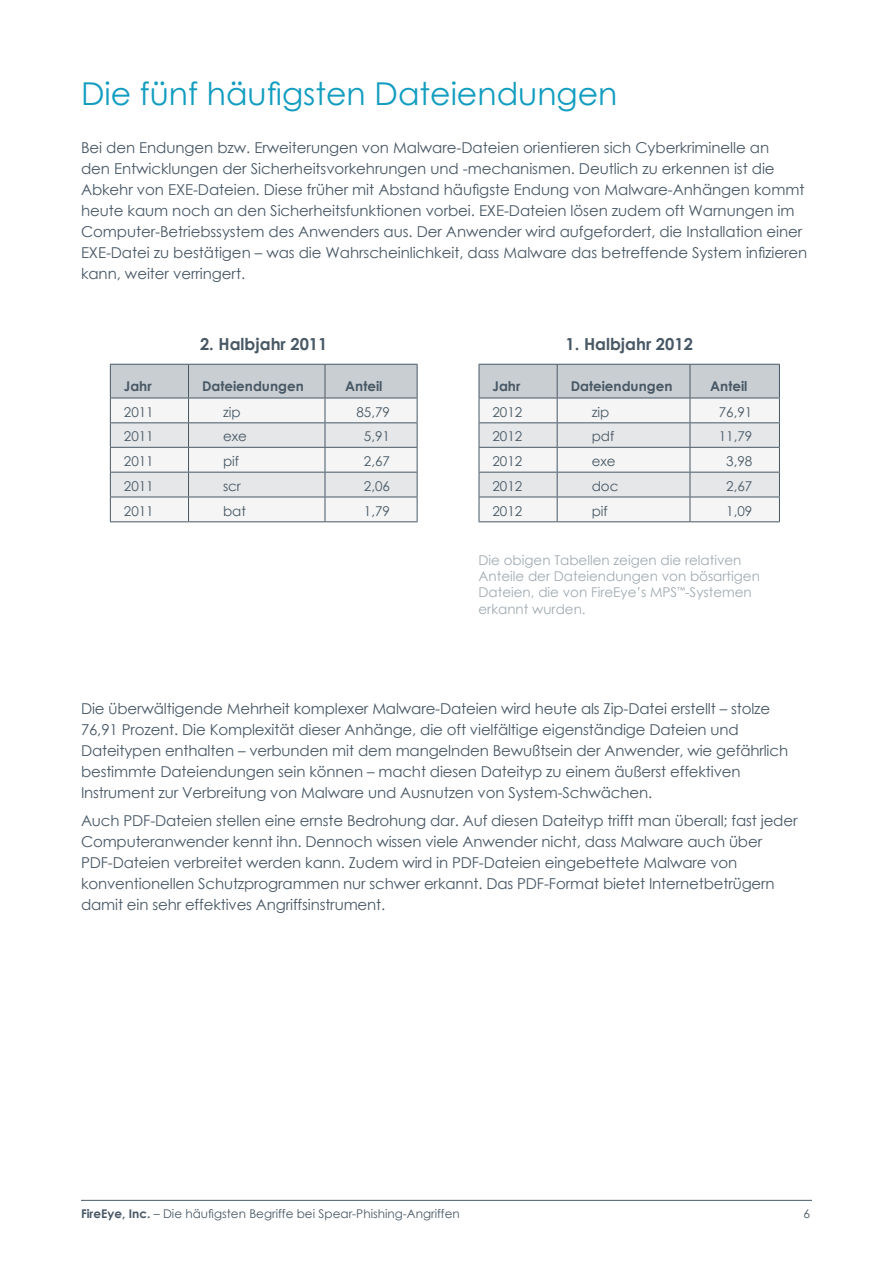
<style>
.page{position:relative;width:893px;height:1263px;background:#fff}
.page>*{position:absolute;margin:0;border:0;box-sizing:border-box;transform-origin:0 0}
.t1{font:31.5px "Century Gothic";color:#129dc0}
.t2{font:700 16.5px "Century Gothic";color:#485865}
.t3{font:15px/21px "Century Gothic";letter-spacing:-.01em;color:#485865}
.t4{font:13.5px/16.2px "Century Gothic";color:#a1abb2}
.t5{font:13.5px "Century Gothic";color:#485865}
.t6{font:700 13.5px "Century Gothic";color:#485865}
.t7{font:12px "Century Gothic";color:#485865}
.s1{font-weight:700}
</style>
<div class="page">
<hr style="left:81px;top:1200px;width:731px;height:1px;background:#485865">
<svg style="left:110px;top:364px;width:308px;height:158px"></svg>
<hr style="left:189px;top:398px;width:136px;height:1px;background:#485865">
<hr style="left:325px;top:398px;width:92px;height:1px;background:#485865">
<hr style="left:110px;top:521px;width:79px;height:1px;background:#485865">
<hr style="left:189px;top:521px;width:136px;height:1px;background:#485865">
<hr style="left:325px;top:521px;width:92px;height:1px;background:#485865">
<svg style="left:479px;top:364px;width:301px;height:157px"></svg>
<hr style="left:557px;top:398px;width:133px;height:1px;background:#485865">
<hr style="left:690px;top:398px;width:90px;height:1px;background:#485865">
<hr style="left:479px;top:521px;width:78px;height:1px;background:#485865">
<hr style="left:557px;top:521px;width:133px;height:1px;background:#485865">
<hr style="left:690px;top:521px;width:90px;height:1px;background:#485865">
<h1 class="t1" style="left:81px;top:71px;width:538px">Die fünf häufigsten Dateiendungen</h1>
<p class="t3" style="left:81px;top:136px;width:728px">Bei den Endungen bzw. Erweiterungen von Malware-Dateien orientieren sich Cyberkriminelle an<br>den Entwicklungen der Sicherheitsvorkehrungen und -mechanismen. Deutlich zu erkennen ist die Abkehr von EXE-Dateien. Diese früher mit Abstand häufigste Endung von Malware-Anhängen kommt heute kaum noch an den Sicherheitsfunktionen vorbei. EXE-Dateien lösen zudem oft Warnungen im Computer-Betriebssystem des Anwenders aus. Der Anwender wird aufgefordert, die Installation einer EXE-Datei zu bestätigen – was die Wahrscheinlichkeit, dass Malware das betreffende System infizieren kann, weiter verringert.</p>
<p class="t2" style="left:200px;top:332px;width:129px">2. Halbjahr 2011</p>
<p class="t2" style="left:565px;top:332px;width:129px">1. Halbjahr 2012</p>
<p class="t6" style="left:124px;top:376px;width:29px">Jahr</p>
<p class="t6" style="left:202px;top:376px;width:103px">Dateiendungen</p>
<p class="t6" style="left:345px;top:376px;width:39px">Anteil</p>
<p class="t5" style="left:124px;top:402px;width:31px">2011</p>
<p class="t5" style="left:223px;top:402px;width:19px">zip</p>
<p class="t5" style="left:356px;top:402px;width:35px">85,79</p>
<p class="t5" style="left:124px;top:427px;width:31px">2011</p>
<p class="t5" style="left:223px;top:427px;width:26px">exe</p>
<p class="t5" style="left:364px;top:427px;width:28px">5,91</p>
<p class="t5" style="left:124px;top:452px;width:31px">2011</p>
<p class="t5" style="left:223px;top:452px;width:18px">pif</p>
<p class="t5" style="left:364px;top:452px;width:28px">2,67</p>
<p class="t5" style="left:124px;top:477px;width:31px">2011</p>
<p class="t5" style="left:223px;top:477px;width:20px">scr</p>
<p class="t5" style="left:364px;top:477px;width:28px">2,06</p>
<p class="t5" style="left:124px;top:501px;width:31px">2011</p>
<p class="t5" style="left:223px;top:501px;width:25px">bat</p>
<p class="t5" style="left:364px;top:501px;width:28px">1,79</p>
<p class="t6" style="left:492px;top:376px;width:29px">Jahr</p>
<p class="t6" style="left:571px;top:376px;width:103px">Dateiendungen</p>
<p class="t6" style="left:710px;top:376px;width:39px">Anteil</p>
<p class="t5" style="left:492px;top:402px;width:31px">2012</p>
<p class="t5" style="left:592px;top:402px;width:19px">zip</p>
<p class="t5" style="left:719px;top:402px;width:35px">76,91</p>
<p class="t5" style="left:492px;top:427px;width:31px">2012</p>
<p class="t5" style="left:592px;top:427px;width:24px">pdf</p>
<p class="t5" style="left:719px;top:427px;width:35px">11,79</p>
<p class="t5" style="left:492px;top:452px;width:31px">2012</p>
<p class="t5" style="left:592px;top:452px;width:26px">exe</p>
<p class="t5" style="left:726px;top:452px;width:28px">3,98</p>
<p class="t5" style="left:492px;top:477px;width:31px">2012</p>
<p class="t5" style="left:592px;top:477px;width:28px">doc</p>
<p class="t5" style="left:726px;top:477px;width:28px">2,67</p>
<p class="t5" style="left:492px;top:501px;width:31px">2012</p>
<p class="t5" style="left:592px;top:501px;width:18px">pif</p>
<p class="t5" style="left:726px;top:501px;width:28px">1,09</p>
<p class="t4" style="left:478px;top:552px;width:283px">Die obigen Tabellen zeigen die relativen Anteile der Dateiendungen von bösartigen Dateien, die von FireEye’s MPS<sup>™</sup>-Systemen erkannt wurden.</p>
<p class="t3" style="left:81px;top:698px;width:709px">Die überwältigende Mehrheit komplexer Malware-Dateien wird heute als Zip-Datei erstellt – stolze 76,91 Prozent. Die Komplexität dieser Anhänge, die oft vielfältige eigenständige Dateien und Dateitypen enthalten – verbunden mit dem mangelnden Bewußtsein der Anwender, wie gefährlich bestimmte Dateiendungen sein können – macht diesen Dateityp zu einem äußerst effektiven Instrument zur Verbreitung von Malware und Ausnutzen von System-Schwächen.</p>
<p class="t3" style="left:81px;top:809px;width:718px">Auch PDF-Dateien stellen eine ernste Bedrohung dar. Auf diesen Dateityp trifft man überall; fast jeder Computeranwender kennt ihn. Dennoch wissen viele Anwender nicht, dass Malware auch über PDF-Dateien verbreitet werden kann. Zudem wird in PDF-Dateien eingebettete Malware von konventionellen Schutzprogrammen nur schwer erkannt. Das PDF-Format bietet Internetbetrügern damit ein sehr effektives Angriffsinstrument.</p>
<p class="t7" style="left:81px;top:1205px;width:380px"><span class="s1">FireEye, Inc.</span> – Die häufigsten Begriffe bei Spear-Phishing-Angriffen</p>
<p class="t7" style="left:803px;top:1205px;width:8px">6</p>
</div>
